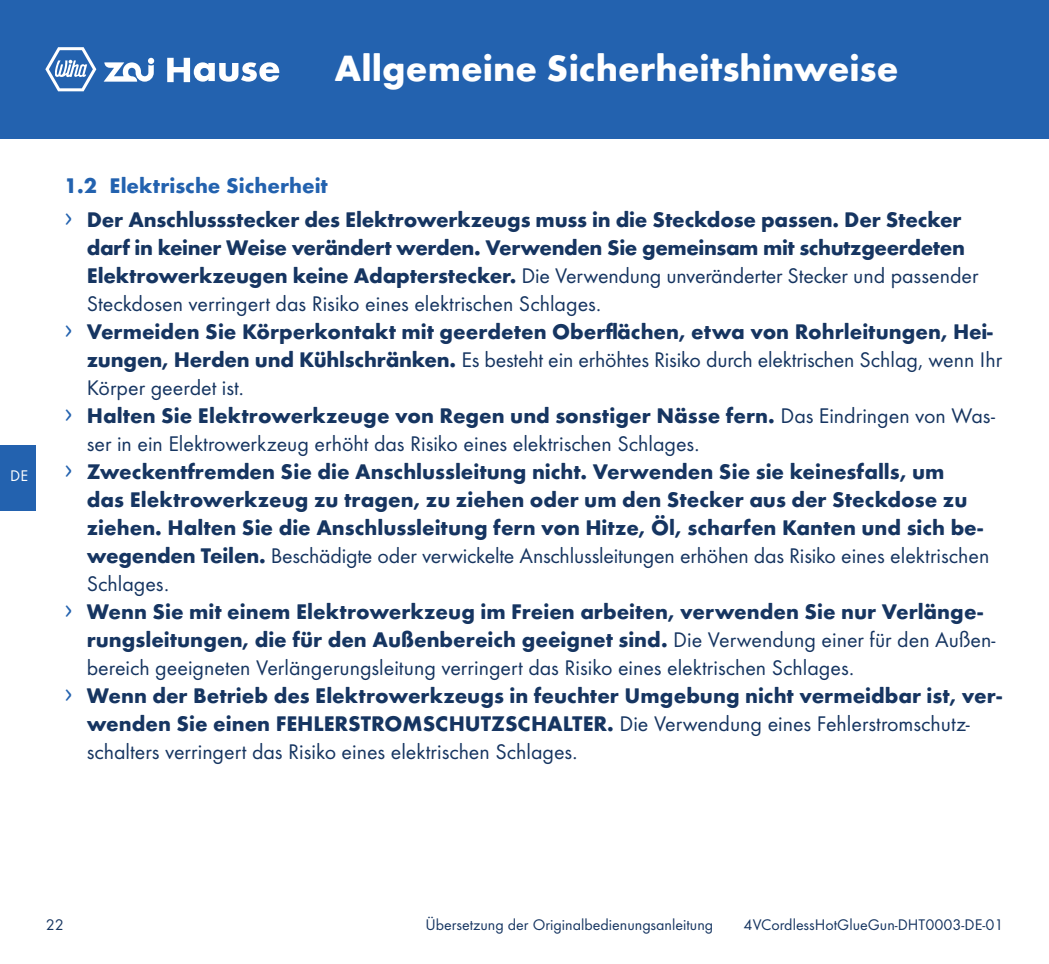
<style>
.page{position:relative;width:1049px;height:964px;background:#fff}
.page>*{position:absolute;margin:0;border:0;box-sizing:border-box;transform-origin:0 0}
.t1{font:700 38px "Futura Round";color:#fff}
.t2{font:700 22px/33.6px "Futura Round";color:#163561}
.t3{font:22px "Futura Round";color:#163561}
.t4{font:700 22px "Futura Round";letter-spacing:-.02em;color:#163561}
.t5{font:16px "Futura Round";color:#163561}
.t6{font:16px "Futura Round";color:#fff}
.s1{color:#2362af}
.s2{font-family:"Source Han Sans CN";font-weight:400;font-size:28px;color:#2362af}
.s3{font-weight:700}
.s4{font-weight:400}
</style>
<div class="page">
<div style="left:0;top:0;width:1049px;height:138px;background:#2362af"></div>
<svg style="left:104px;top:58px;width:50px;height:24px"></svg>
<svg style="left:167px;top:58px;width:112px;height:24px"></svg>
<svg style="left:45px;top:47px;width:51px;height:44px"></svg>
<div style="left:0;top:445px;width:36px;height:65px;background:#2362af"></div>
<p class="t6" style="left:10px;top:464px;width:19px">DE</p>
<h1 class="t1" style="left:334px;top:39px;width:565px">Allgemeine Sicherheitshinweise</h1>
<p class="t2" style="left:64px;top:167px;width:899px"><span class="s1">1.2 Elektrische Sicherheit<br></span><span class="s2">›</span> Der Anschlussstecker des Elektrowerkzeugs muss in die Steckdose passen. Der Stecker</p>
<p class="t4" style="left:87px;top:231px;width:880px">darf in keiner Weise verändert werden. Verwenden Sie gemeinsam mit schutzgeerdeten</p>
<p class="t3" style="left:87px;top:260px;width:893px"><span class="s3">Elektrowerkzeugen keine Adapterstecker.</span> Die Verwendung unveränderter Stecker und passender</p>
<p class="t3" style="left:87px;top:288px;width:516px">Steckdosen verringert das Risiko eines elektrischen Schlages.</p>
<p class="t2" style="left:64px;top:313px;width:930px"><span class="s2">›</span> Vermeiden Sie Körperkontakt mit geerdeten Oberflächen, etwa von Rohrleitungen, Hei-</p>
<p class="t3" style="left:87px;top:344px;width:917px"><span class="s3">zungen, Herden und Kühlschränken.</span> Es besteht ein erhöhtes Risiko durch elektrischen Schlag, wenn Ihr</p>
<p class="t3" style="left:87px;top:372px;width:159px">Körper geerdet ist.</p>
<p class="t2" style="left:64px;top:397px;width:933px"><span class="s2">›</span> Halten Sie Elektrowerkzeuge von Regen und sonstiger Nässe fern. <span class="s4">Das Eindringen von Was-</span></p>
<p class="t3" style="left:87px;top:428px;width:614px">ser in ein Elektrowerkzeug erhöht das Risiko eines elektrischen Schlages.</p>
<p class="t2" style="left:64px;top:453px;width:882px"><span class="s2">›</span> Zweckentfremden Sie die Anschlussleitung nicht. Verwenden Sie sie keinesfalls, um</p>
<p class="t2" style="left:87px;top:481px;width:882px">das Elektrowerkzeug zu tragen, zu ziehen oder um den Stecker aus der Steckdose zu</p>
<p class="t2" style="left:87px;top:509px;width:898px">ziehen. Halten Sie die Anschlussleitung fern von Hitze, Öl, scharfen Kanten und sich be-</p>
<p class="t3" style="left:87px;top:540px;width:904px"><span class="s3">wegenden Teilen.</span> Beschädigte oder verwickelte Anschlussleitungen erhöhen das Risiko eines elektrischen</p>
<p class="t3" style="left:87px;top:568px;width:84px">Schlages.</p>
<p class="t2" style="left:64px;top:593px;width:920px"><span class="s2">›</span> Wenn Sie mit einem Elektrowerkzeug im Freien arbeiten, verwenden Sie nur Verlänge-</p>
<p class="t2" style="left:87px;top:621px;width:910px">rungsleitungen, die für den Außenbereich geeignet sind. <span class="s4">Die Verwendung einer für den Außen-</span></p>
<p class="t3" style="left:87px;top:652px;width:769px">bereich geeigneten Verlängerungsleitung verringert das Risiko eines elektrischen Schlages.</p>
<p class="t2" style="left:64px;top:677px;width:939px"><span class="s2">›</span> Wenn der Betrieb des Elektrowerkzeugs in feuchter Umgebung nicht vermeidbar ist, ver-</p>
<p class="t2" style="left:87px;top:705px;width:884px">wenden Sie einen FEHLERSTROMSCHUTZSCHALTER. <span class="s4">Die Verwendung eines Fehlerstromschutz-</span></p>
<p class="t3" style="left:87px;top:736px;width:492px">schalters verringert das Risiko eines elektrischen Schlages.</p>
<p class="t5" style="left:425px;top:913px;width:289px">Übersetzung der Originalbedienungsanleitung</p>
<p class="t5" style="left:46px;top:913px;width:20px">22</p>
<p class="t5" style="left:744px;top:913px;width:261px">4VCordlessHotGlueGun-DHT0003-DE-01</p>
</div>
